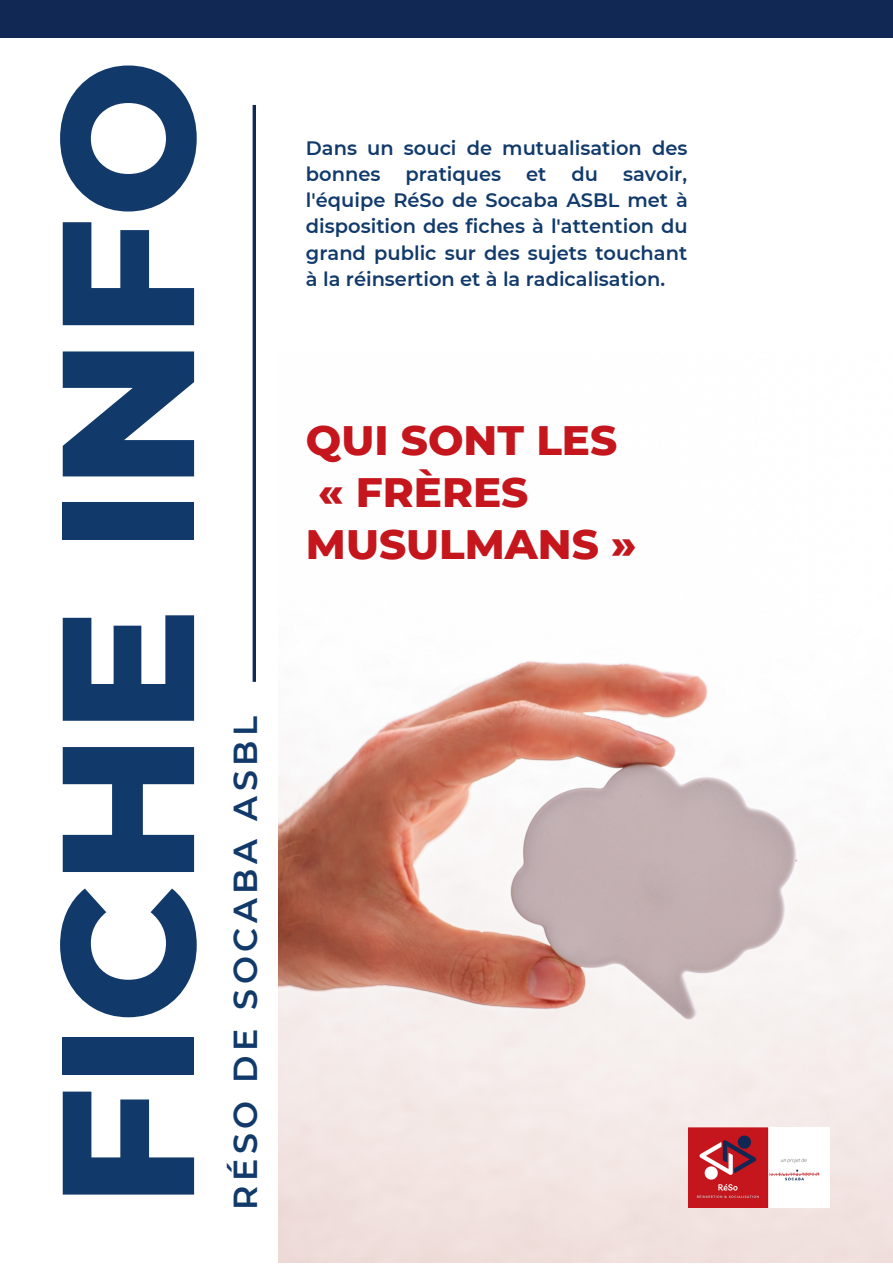
<style>
.page{position:relative;width:893px;height:1264px;background:#fff}
.page>*{position:absolute;margin:0;border:0;box-sizing:border-box;transform-origin:0 0}
.t1{font:800 187.5px "Montserrat";color:#113a6b}
.t2{font:800 42px/51.8px "Montserrat";color:#c4161c}
.t3{font:600 33.3px "Montserrat";letter-spacing:.14em;color:#113a6b}
.t4{font:600 19.35px/26.2px "Montserrat";color:#113a6b}
</style>
<div class="page">
<svg style="left:252px;top:105px;width:4px;height:577px;fill:#112855"></svg>
<div style="left:0;top:0;width:892px;height:37px;background:#112855"></div>
<img style="left:278px;top:661px;width:614px;height:601px">
<img style="left:688px;top:1127px;width:141px;height:80px">
<h1 class="t1" style="left:12px;top:1207px;width:1150px;rotate:-90deg">FICHE INFO</h1>
<h3 class="t3" style="left:225px;top:1209px;width:496px;rotate:-90deg">RÉSO DE SOCABA ASBL</h3>
<p class="t4" style="left:306px;top:134px;width:383px">Dans un souci de mutualisation des bonnes</p>
<p class="t4" style="left:306px;top:161px;width:383px;text-align:justify;text-indent:317px">savoir, l'équipe RéSo de Socaba ASBL met à disposition des fiches à l'attention du grand public sur des sujets touchant à la réinsertion et à la radicalisation.</p>
<p class="t4" style="left:405px;top:161px;width:97px">pratiques</p>
<p class="t4" style="left:526px;top:161px;width:22px">et</p>
<p class="t4" style="left:571px;top:161px;width:28px">du</p>
<h2 class="t2" style="left:306px;top:414px;width:332px">QUI SONT LES « FRÈRES<br>MUSULMANS »</h2>
</div>
